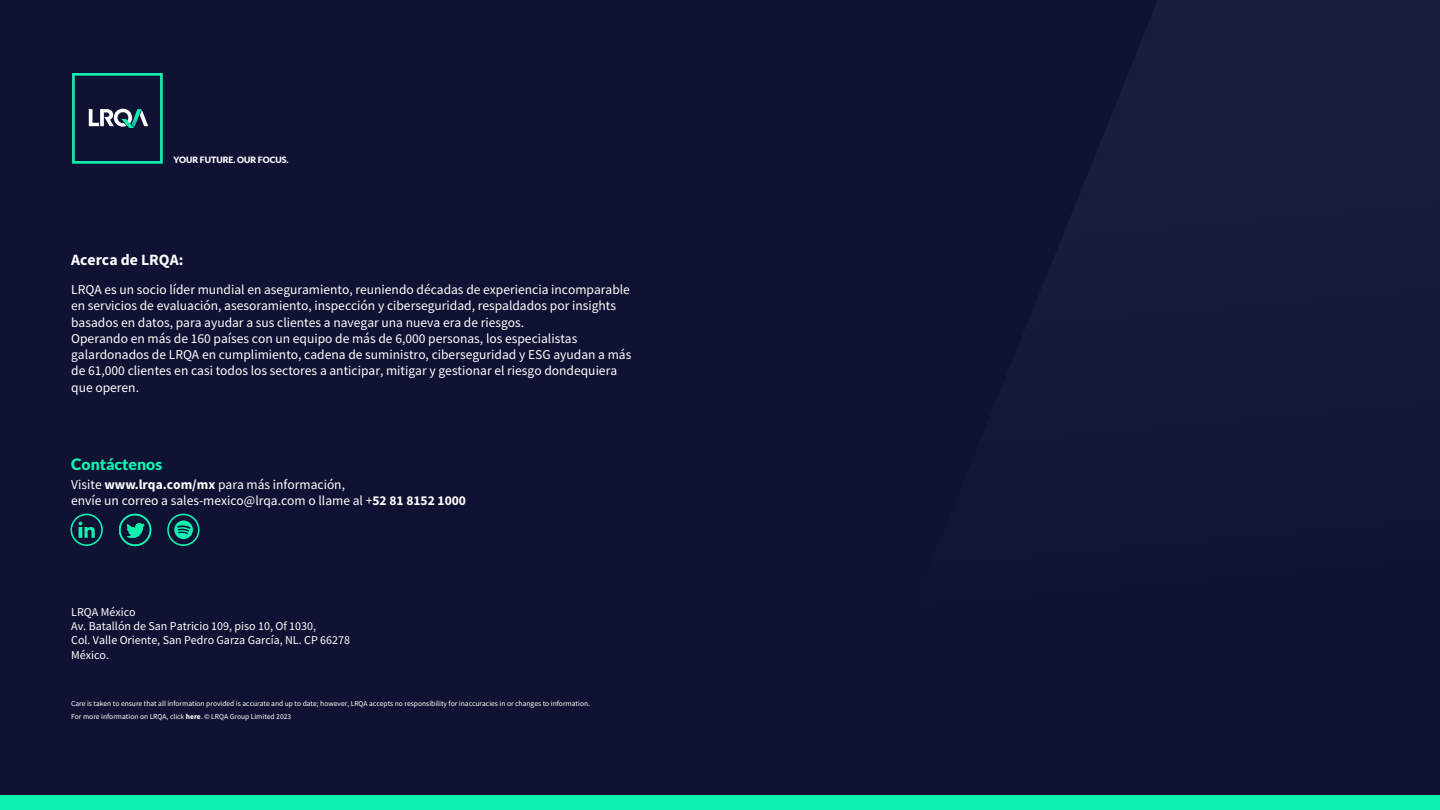
<style>
.page{position:relative;width:1440px;height:810px;background:#0f1232}
.page>*{position:absolute;margin:0;border:0;box-sizing:border-box;transform-origin:0 0}
.t1{font:700 15.75px "Source Sans Pro";color:#fff}
.t2{font:900 15.75px "Lato";color:#0ff2b2}
.t3{font:13.5px/16.3px "Source Sans Pro";color:#fff}
.t4{font:12px/14.4px "Source Sans Pro";color:#fff}
.t5{font:900 8.7px "Lato";color:#fff}
.t6{font:7.5px/12.5px "Source Sans Pro";color:#fff}
.s1{font-weight:700}
</style>
<div class="page">
<svg style="left:89px;top:109px;width:59px;height:19px"></svg>
<div style="left:72px;top:73px;width:91px;height:91px;border:3px solid #0ff2b2"></div>
<div style="left:0;top:795px;width:1440px;height:15px;background:#0ff2b2"></div>
<svg style="left:71px;top:514px;width:32px;height:32px"></svg>
<svg style="left:167px;top:514px;width:33px;height:32px"></svg>
<svg style="left:119px;top:514px;width:32px;height:32px"></svg>
<p class="t5" style="left:174px;top:155px;width:117px">YOUR FUTURE. OUR FOCUS.</p>
<p class="t1" style="left:71px;top:249px;width:114px">Acerca de LRQA:</p>
<p class="t3" style="left:71px;top:281px;width:562px">LRQA es un socio líder mundial en aseguramiento, reuniendo décadas de experiencia incomparable en servicios de evaluación, asesoramiento, inspección y ciberseguridad, respaldados por insights basados en datos, para ayudar a sus clientes a navegar una nueva era de riesgos.<br>Operando en más de 160 países con un equipo de más de 6,000 personas, los especialistas galardonados de LRQA en cumplimiento, cadena de suministro, ciberseguridad y ESG ayudan a más de 61,000 clientes en casi todos los sectores a anticipar, mitigar y gestionar el riesgo dondequiera que operen.</p>
<p class="t2" style="left:71px;top:455px;width:93px">Contáctenos</p>
<p class="t3" style="left:71px;top:476px;width:396px">Visite <span class="s1">www.lrqa.com/mx</span> para más información,<br>envíe un correo a sales-mexico@lrqa.com o llame al +<span class="s1">52 81 8152 1000</span></p>
<p class="t4" style="left:71px;top:604px;width:280px">LRQA México<br>Av. Batallón de San Patricio 109, piso 10, Of 1030,<br>Col. Valle Oriente, San Pedro Garza García, NL. CP 66278<br>México.</p>
<p class="t6" style="left:71px;top:697px;width:520px">Care is taken to ensure that all information provided is accurate and up to date; however, LRQA accepts no responsibility for inaccuracies in or changes to information.<br>For more information on LRQA, click <span class="s1">here</span>. © LRQA Group Limited 2023</p>
</div>
